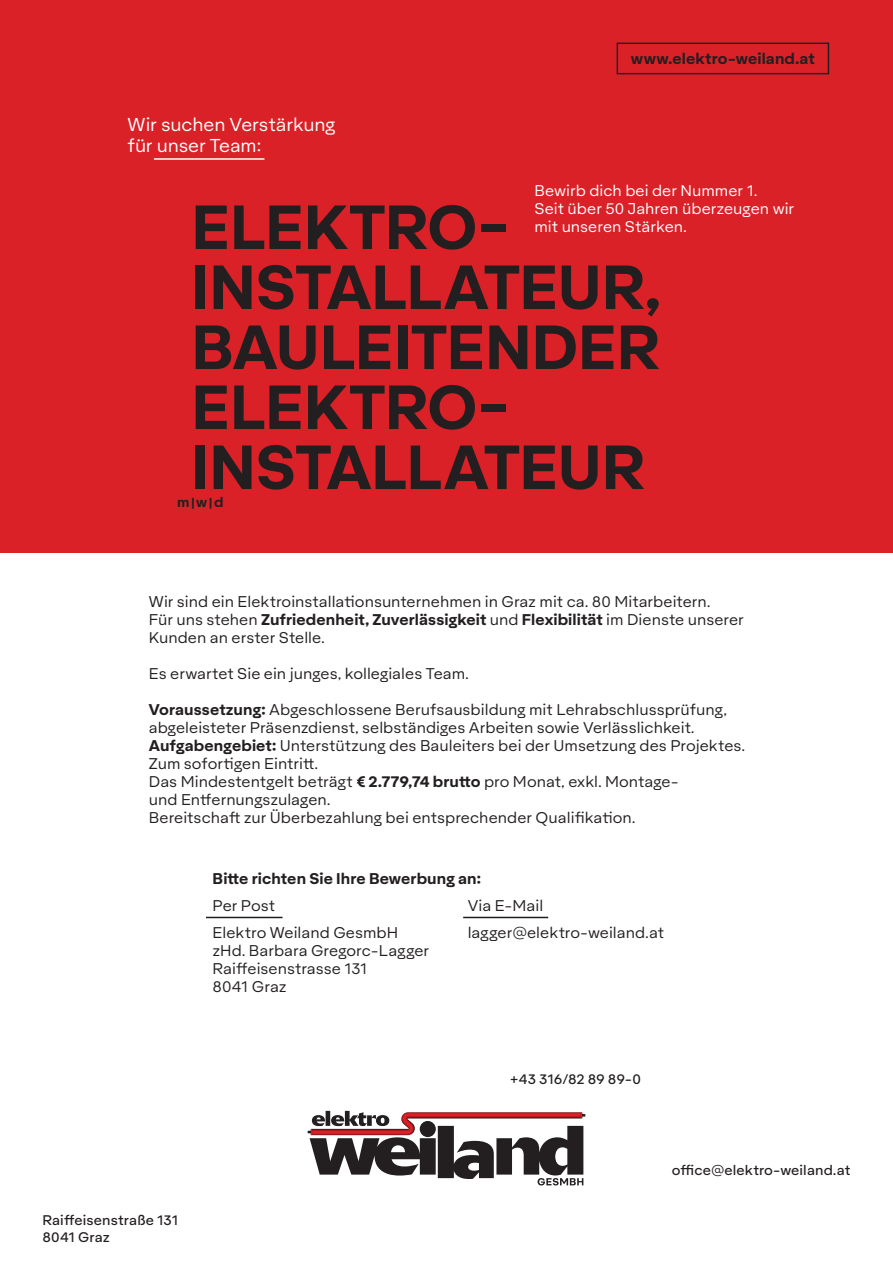
<style>
.page{position:relative;width:893px;height:1263px;background:#fff}
.page>*{position:absolute;margin:0;border:0;box-sizing:border-box;transform-origin:0 0}
.t1{font:60px/60px "Aktifo A Bold";letter-spacing:-.01em;color:#231f20}
.t2{font:18px/21px "Aktifo A Book";letter-spacing:-.005em;color:#fff}
.t3{font:15px/18px "Aktifo A Book";color:#231f20}
.t4{font:15px "Aktifo A Bold";letter-spacing:.005em;color:#231f20}
.t5{font:15px/18px "Aktifo A Book";color:#fff}
.t6{font:13.5px/16.5px "Aktifo A Medium";letter-spacing:.01em;color:#231f20}
.t7{font:13.5px "Aktifo A Medium";letter-spacing:-.01em;color:#231f20}
.t8{font:13.5px "Aktifo A Bold";color:#231f20}
.s1{font-family:"Aktifo A Book"}
.s2{font-family:"Aktifo A Bold"}
</style>
<div class="page">
<div style="left:0;top:0;width:893px;height:553px;background:#da2128"></div>
<div style="left:617px;top:43px;width:212px;height:31px;border:2px solid #231f20"></div>
<hr style="left:154px;top:158px;width:110px;height:2px;background:#fff">
<svg style="left:308px;top:1111px;width:277px;height:74px"></svg>
<hr style="left:206px;top:917px;width:77px;height:1px;background:#231f20">
<hr style="left:463px;top:917px;width:85px;height:1px;background:#231f20">
<p class="t2" style="left:128px;top:114px;width:209px">Wir suchen Verstärkung für unser Team:</p>
<p class="t4" style="left:631px;top:49px;width:186px">www.elektro-weiland.at</p>
<p class="t5" style="left:534px;top:181px;width:261px">Bewirb dich bei der Nummer 1.<br>Seit über 50 Jahren überzeugen wir mit unseren Stärken.</p>
<h1 class="t1" style="left:191px;top:196px;width:471px">ELEKTRO-<br>INSTALLATEUR,<br>BAULEITENDER<br>ELEKTRO-<br>INSTALLATEUR</h1>
<p class="t8" style="left:177px;top:493px;width:48px">m | w | d</p>
<p class="t3" style="left:149px;top:592px;width:563px">Wir sind ein Elektroinstallationsunternehmen in Graz mit ca. 80 Mitarbeitern.</p>
<p class="t4" style="left:149px;top:609px;width:597px"><span class="s1">Für uns stehen</span> Zufriedenheit, Zuverlässigkeit <span class="s1">und</span> Flexibilität <span class="s1">im Dienste unserer</span></p>
<p class="t3" style="left:149px;top:628px;width:177px">Kunden an erster Stelle.</p>
<p class="t3" style="left:149px;top:664px;width:321px">Es erwartet Sie ein junges, kollegiales Team.</p>
<p class="t3" style="left:149px;top:700px;width:598px"><span class="s2">Voraussetzung:</span> Abgeschlossene Berufsausbildung mit Lehrabschlussprüfung, abgeleisteter Präsenzdienst, selbständiges Arbeiten sowie Verlässlichkeit.<br><span class="s2">Aufgabengebiet:</span> Unterstützung des Bauleiters bei der Umsetzung des Projektes.<br>Zum sofortigen Eintritt.<br>Das Mindestentgelt beträgt <span class="s2">€ 2.779,74 brutto</span> pro Monat, exkl. Montage-<br>und Entfernungszulagen.<br>Bereitschaft zur Überbezahlung bei entsprechender Qualifikation.</p>
<p class="t4" style="left:213px;top:868px;width:270px">Bitte richten Sie Ihre Bewerbung an:</p>
<p class="t3" style="left:213px;top:891px;width:187px;line-height:27px">Per Post<br>Elektro Weiland GesmbH</p>
<p class="t3" style="left:213px;top:941px;width:218px">zHd. Barbara Gregorc-Lagger<br>Raiffeisenstrasse 131<br>8041 Graz</p>
<p class="t3" style="left:468px;top:891px;width:198px;line-height:27px">Via E-Mail lagger@elektro-weiland.at</p>
<p class="t6" style="left:43px;top:1212px;width:137px">Raiffeisenstraße 131<br>8041 Graz</p>
<p class="t7" style="left:510px;top:1071px;width:133px">+43 316/82 89 89-0</p>
<p class="t6" style="left:672px;top:1161px;width:180px">office@elektro-weiland.at</p>
</div>
